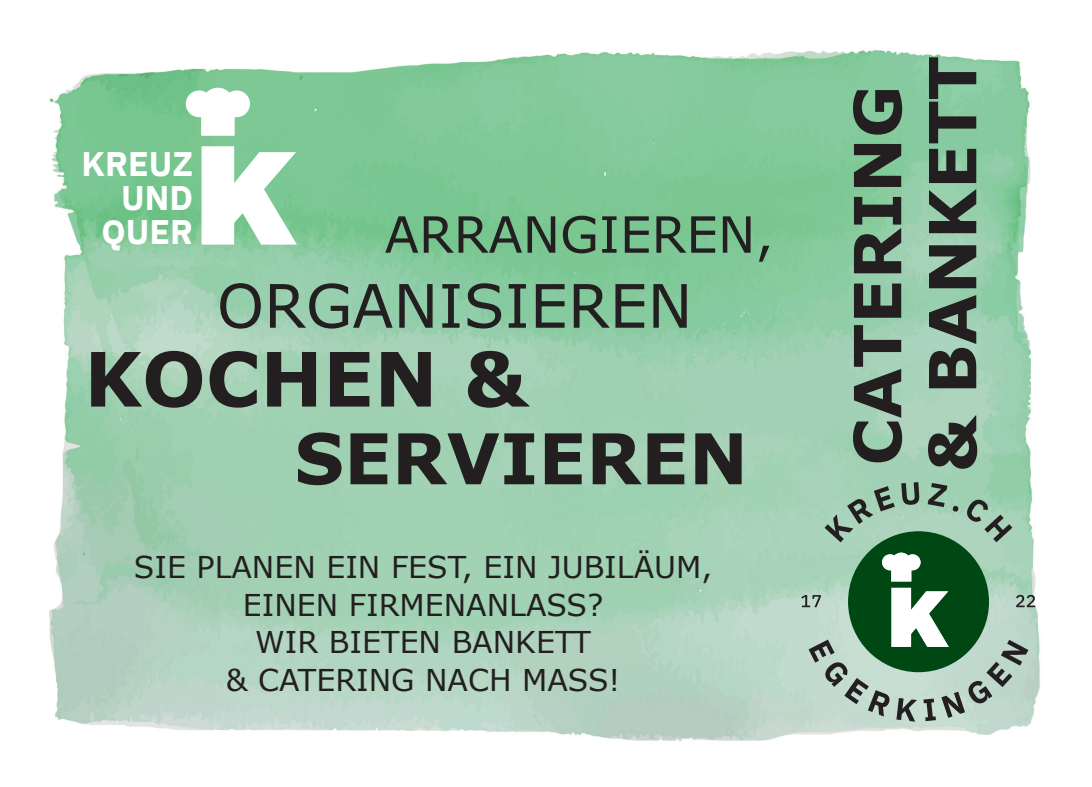
<style>
.page{position:relative;width:1092px;height:787px;background:#fff}
.page>*{position:absolute;margin:0;border:0;box-sizing:border-box;transform-origin:0 0}
.t1{font:700 75px "Verdana";color:#231f20}
.t2{font:700 70px "Verdana";color:#231f20}
.t3{font:700 65px/75px "Verdana";color:#231f20}
.t4{font:60px "Verdana";color:#231f20}
.t5{font:50px "Verdana";color:#231f20}
.t6{font:700 34px/34px "IBM Plex Sans";color:#fff;text-align:right}
.t7{font:30px/37.5px "Verdana";color:#231f20;text-align:center}
</style>
<div class="page">
<img style="left:49px;top:50px;width:991px;height:691px">
<svg style="left:801px;top:482px;width:234px;height:239px;background:#85aa93"></svg>
<svg style="left:186px;top:88px;width:64px;height:48px"></svg>
<svg style="left:201px;top:146px;width:96px;height:98px"></svg>
<p class="t6" style="left:82px;top:144px;width:113px">KREUZ<br>UND<br>QUER</p>
<h3 class="t5" style="left:384px;top:200px;width:390px">ARRANGIEREN,</h3>
<h3 class="t4" style="left:217px;top:265px;width:477px">ORGANISIEREN</h3>
<h1 class="t1" style="left:84px;top:326px;width:445px">KOCHEN &amp;</h1>
<h2 class="t2" style="left:294px;top:409px;width:455px">SERVIEREN</h2>
<p class="t7" style="left:134px;top:548px;width:580px">SIE PLANEN EIN FEST, EIN JUBILÄUM,<br>EINEN FIRMENANLASS?<br>WIR BIETEN BANKETT<br>&amp; CATERING NACH MASS!</p>
<h3 class="t3" style="left:838px;top:472px;width:418px;rotate:-90deg">CATERING &amp; BANKETT</h3>
</div>
